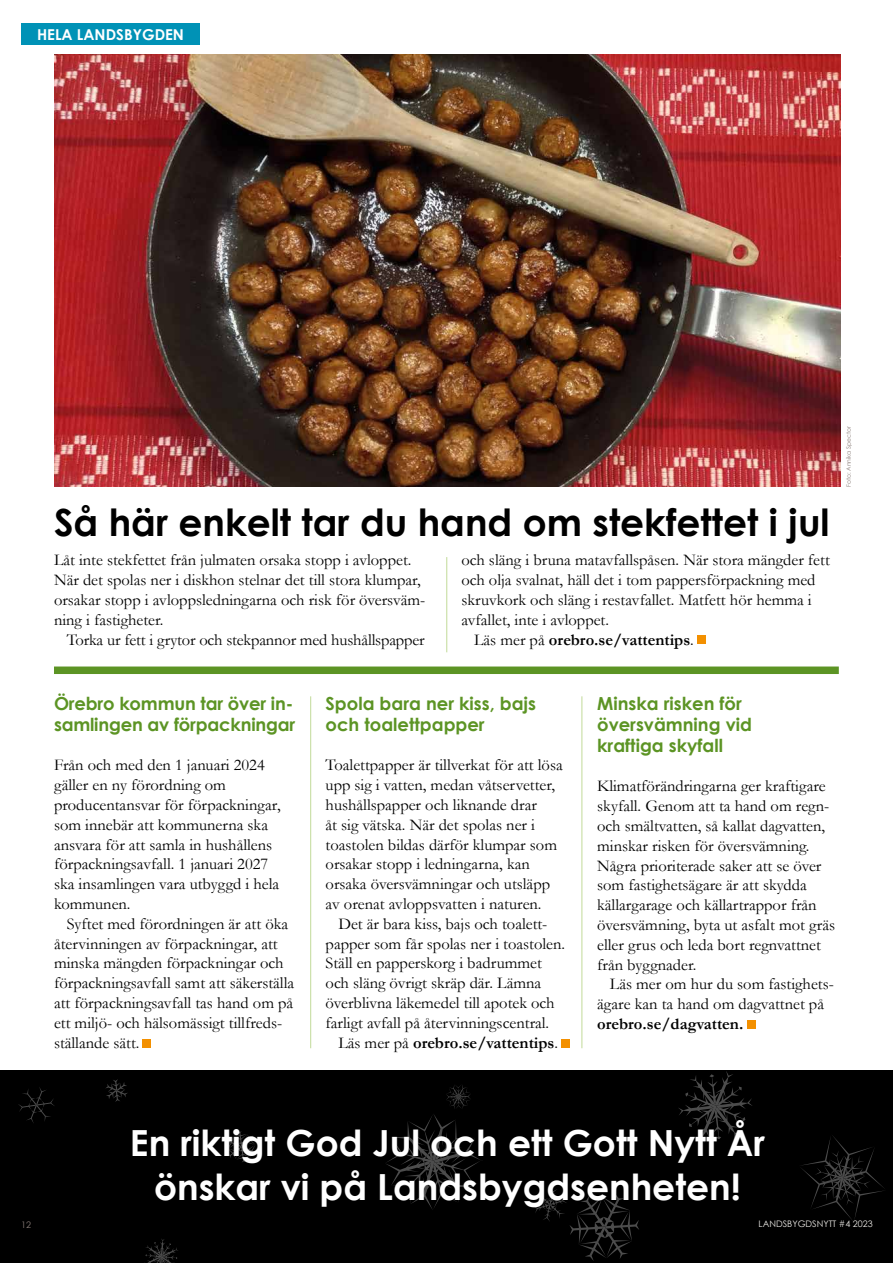
<style>
.page{position:relative;width:893px;height:1263px;background:#fff}
.page>*{position:absolute;margin:0;border:0;box-sizing:border-box;transform-origin:0 0}
.t1{font:700 37.5px "Century Gothic";color:#000}
.t2{font:700 36px/43.2px "Century Gothic";color:#fff;text-align:center}
.t3{font:700 18px/21px "Century Gothic";color:#5c9424}
.t4{font:16.5px/19.8px "Garamond";color:#000}
.t5{font:700 16.5px "Garamond";color:#000}
.t6{font:700 15px "Century Gothic";color:#fff}
.t7{font:9px "Century Gothic";color:#eceae6}
.t8{font:9px "Century Gothic";color:#887c77}
.t9{font:6px "Century Gothic";color:#887c77}
.s1{font-weight:400}
.s2{font-weight:700}
</style>
<div class="page">
<hr style="left:446px;top:557px;width:1px;height:95px;background:#c1da98">
<div style="left:54px;top:666px;width:785px;height:8px;background:#5c9424"></div>
<hr style="left:310px;top:696px;width:1px;height:352px;background:#c1da98">
<hr style="left:581px;top:696px;width:1px;height:352px;background:#c1da98">
<div style="left:697px;top:635px;width:9px;height:9px;background:#f39000"></div>
<div style="left:142px;top:1039px;width:9px;height:9px;background:#f39000"></div>
<div style="left:561px;top:1039px;width:9px;height:9px;background:#f39000"></div>
<div style="left:747px;top:1020px;width:9px;height:9px;background:#f39000"></div>
<div style="left:21px;top:23px;width:179px;height:22px;background:#0092b6"></div>
<img style="left:54px;top:54px;width:786px;height:433px">
<div style="left:0;top:1070px;width:893px;height:193px;background:#000"></div>
<svg style="left:679px;top:1071px;width:73px;height:71px"></svg>
<svg style="left:801px;top:1135px;width:83px;height:86px"></svg>
<svg style="left:105px;top:1079px;width:22px;height:23px"></svg>
<svg style="left:18px;top:1087px;width:36px;height:36px"></svg>
<svg style="left:533px;top:1188px;width:106px;height:73px"></svg>
<svg style="left:226px;top:1131px;width:31px;height:31px"></svg>
<svg style="left:145px;top:1239px;width:33px;height:24px"></svg>
<svg style="left:386px;top:1085px;width:94px;height:125px"></svg>
<hr style="left:21px;top:1213px;width:852px;height:1px;background:#eceae6">
<p class="t6" style="left:37px;top:25px;width:148px">HELA LANDSBYGDEN</p>
<p class="t1" style="left:54px;top:499px;width:777px">Så här enkelt tar du hand om stekfettet i jul</p>
<p class="t4" style="left:54px;top:550px;width:373px">Låt inte stekfettet från julmaten orsaka stopp i avloppet.<br>När det spolas ner i diskhon stelnar det till stora klumpar, orsakar stopp i avloppsledningarna och risk för översväm&shy;ning i fastigheter.</p>
<p class="t4" style="left:67px;top:629px;width:359px">Torka ur fett i grytor och stekpannor med hushållspapper</p>
<p class="t4" style="left:461px;top:550px;width:370px">och släng i bruna matavfallspåsen. När stora mängder fett och olja svalnat, häll det i tom pappersförpackning med skruvkork och släng i restavfallet. Matfett hör hemma i avfallet, inte i avloppet.</p>
<p class="t5" style="left:474px;top:629px;width:221px"><span class="s1">Läs mer på</span> orebro.se/vattentips<span class="s1">.</span></p>
<p class="t9" style="left:845px;top:487px;width:62px;rotate:-90deg">Foto: Annika Spector</p>
<p class="t3" style="left:54px;top:692px;width:243px">Örebro kommun tar över in&shy;samlingen av förpackningar</p>
<p class="t4" style="left:54px;top:755px;width:212px">Från och med den 1 januari 2024</p>
<p class="t4" style="left:54px;top:775px;width:228px">gäller en ny förordning om producentansvar för förpackningar, som innebär att kommunerna ska ansvara för att samla in hushållens förpackningsavfall. 1 januari 2027 ska insamlingen vara utbyggd i hela kommunen.</p>
<p class="t4" style="left:54px;top:913px;width:242px;text-indent:13px">Syftet med förordningen är att öka återvinningen av förpackningar, att minska mängden förpackningar och förpackningsavfall samt att säkerställa att förpackningsavfall tas hand om på ett miljö- och hälsomässigt tillfreds&shy;ställande sätt.</p>
<p class="t3" style="left:326px;top:692px;width:212px">Spola bara ner kiss, bajs och toalettpapper</p>
<p class="t4" style="left:326px;top:755px;width:239px">Toalettpapper är tillverkat för att lösa upp sig i vatten, medan våtservetter, hushållspapper och liknande drar<br>åt sig vätska. När det spolas ner i toastolen bildas därför klumpar som orsakar stopp i ledningarna, kan orsaka översvämningar och utsläpp av orenat avloppsvatten i naturen.</p>
<p class="t4" style="left:326px;top:913px;width:241px;text-indent:13px">Det är bara kiss, bajs och toalett&shy;papper som får spolas ner i toastolen.<br>Ställ en papperskorg i badrummet och släng övrigt skräp där. Lämna överblivna läkemedel till apotek och farligt avfall på återvinningscentral.</p>
<p class="t5" style="left:338px;top:1032px;width:221px"><span class="s1">Läs mer på</span> orebro.se/vattentips<span class="s1">.</span></p>
<p class="t3" style="left:597px;top:692px;width:156px">Minska risken för översvämning vid kraftiga skyfall</p>
<p class="t4" style="left:597px;top:776px;width:230px">Klimatförändringarna ger kraftigare</p>
<p class="t4" style="left:597px;top:796px;width:234px">skyfall. Genom att ta hand om regn-</p>
<p class="t4" style="left:597px;top:816px;width:239px">och smältvatten, så kallat dagvatten, minskar risken för översvämning.<br>Några prioriterade saker att se över som fastighetsägare är att skydda källargarage och källartrappor från översvämning, byta ut asfalt mot gräs eller grus och leda bort regnvattnet från byggnader.</p>
<p class="t4" style="left:597px;top:974px;width:238px;text-indent:13px">Läs mer om hur du som fastighets&shy;ägare kan ta hand om dagvattnet på <span class="s2">orebro.se/dagvatten.</span></p>
<p class="t2" style="left:130px;top:1121px;width:637px">En riktigt God Jul och ett Gott Nytt År önskar vi på Landsbygdsenheten!</p>
<p class="t8" style="left:21px;top:1219px;width:11px">12</p>
<p class="t7" style="left:759px;top:1218px;width:116px">LANDSBYGDSNYTT #4 2023</p>
</div>
